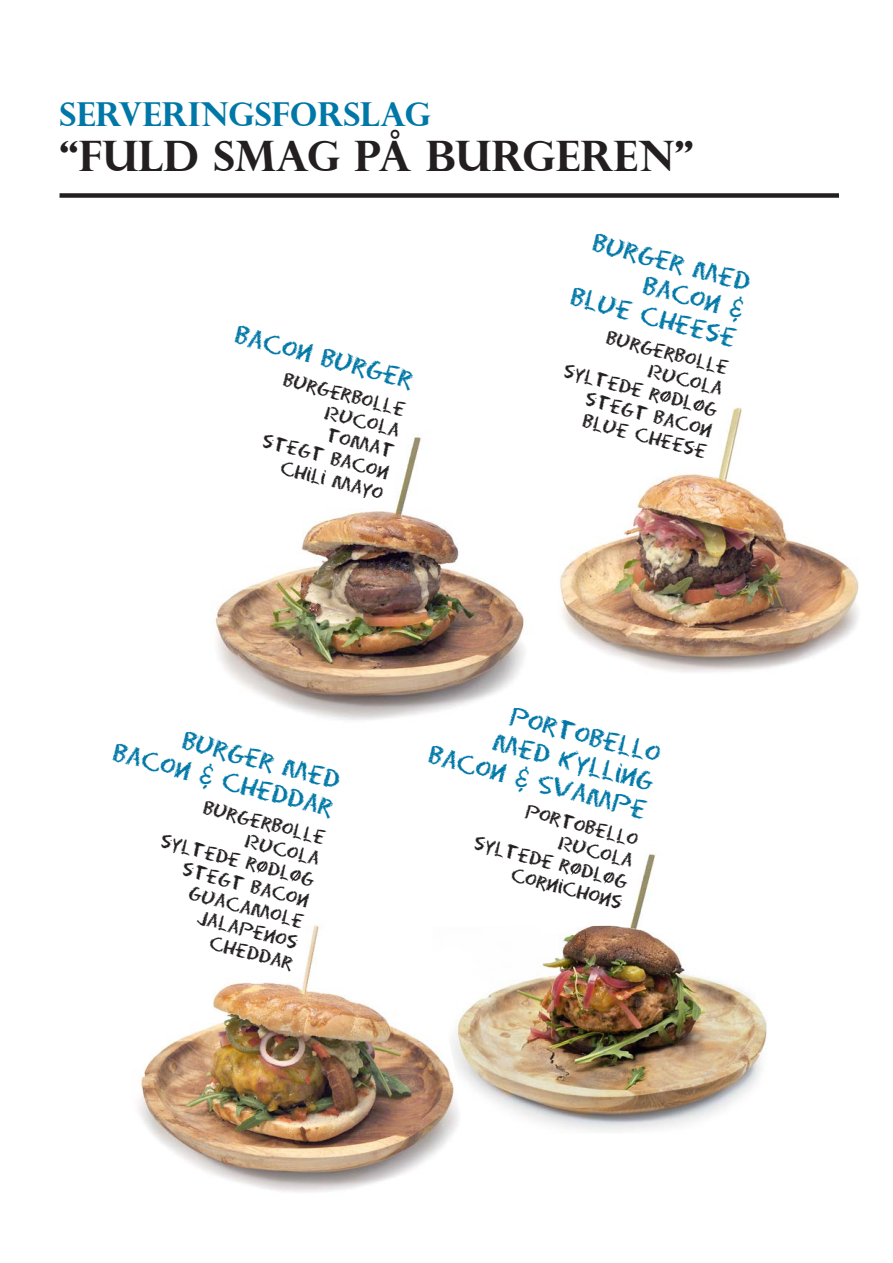
<style>
.page{position:relative;width:893px;height:1263px;background:#fff}
.page>*{position:absolute;margin:0;border:0;box-sizing:border-box;transform-origin:0 0}
.t1{font:700 42px "Perpetua Titling";color:#231f20}
.t2{font:700 33px "Perpetua Titling";color:#0078a7}
.t3{font:24px/29px "Eraser";color:#0078a7;text-align:right}
.t4{font:18px/21.6px "Eraser";color:#231f20;text-align:right}
</style>
<div class="page">
<img style="left:630px;top:854px;width:26px;height:72px">
<img style="left:560px;top:407px;width:299px;height:265px">
<div style="left:60px;top:193px;width:779px;height:5px;background:#231f20"></div>
<img style="left:214px;top:436px;width:310px;height:285px">
<img style="left:138px;top:924px;width:314px;height:268px">
<img style="left:433px;top:926px;width:334px;height:207px">
<svg style="left:662px;top:391px;width:9px;height:11px"></svg>
<svg style="left:695px;top:399px;width:9px;height:12px"></svg>
<svg style="left:571px;top:864px;width:9px;height:11px"></svg>
<svg style="left:604px;top:872px;width:9px;height:12px"></svg>
<svg style="left:258px;top:862px;width:8px;height:11px"></svg>
<svg style="left:292px;top:870px;width:8px;height:11px"></svg>
<p class="t2" style="left:60px;top:94px;width:373px">SERVERINGSFORSLAG</p>
<p class="t1" style="left:60px;top:130px;width:636px">“FULD SMAG PÅ BURGEREN”</p>
<p class="t3" style="left:240px;top:320px;width:184px;rotate:15deg">Bacon burger</p>
<p class="t4" style="left:287px;top:368px;width:126px;rotate:15deg">burgerbolle</p>
<p class="t4" style="left:328px;top:401px;width:78px;rotate:15deg">Rucola</p>
<p class="t4" style="left:329px;top:424px;width:71px;rotate:15deg">tomat</p>
<p class="t4" style="left:284px;top:456px;width:107px;rotate:15deg">chili mayo</p>
<p class="t4" style="left:266px;top:429px;width:131px;rotate:15deg">stegt bacon</p>
<p class="t3" style="left:597px;top:228px;width:164px;rotate:15deg">Burger med</p>
<p class="t3" style="left:583px;top:253px;width:171px;rotate:15deg">Bacon &amp; blue Cheese</p>
<p class="t4" style="left:610px;top:326px;width:126px;rotate:15deg">burgerbolle</p>
<p class="t4" style="left:651px;top:359px;width:78px;rotate:15deg">Rucola</p>
<p class="t4" style="left:567px;top:359px;width:160px;rotate:15deg">syltede rodlog</p>
<p class="t4" style="left:589px;top:387px;width:131px;rotate:15deg">stegt bacon</p>
<p class="t4" style="left:586px;top:409px;width:129px;rotate:15deg">Blue Cheese</p>
<h3 class="t3" style="left:126px;top:709px;width:227px;rotate:15deg">burger med<br>Bacon &amp; cheddar</h3>
<p class="t4" style="left:207px;top:796px;width:126px;rotate:15deg">burgerbolle</p>
<p class="t4" style="left:248px;top:829px;width:78px;rotate:15deg">Rucola</p>
<p class="t4" style="left:164px;top:829px;width:160px;rotate:15deg">syltede rodlog</p>
<p class="t4" style="left:186px;top:857px;width:132px;rotate:15deg">stegt bacon guacamole jalapenos cheddar</p>
<p class="t3" style="left:505px;top:699px;width:167px;text-align:center;rotate:15deg">Portobello med Kylling</p>
<p class="t3" style="left:433px;top:739px;width:225px;rotate:15deg">Bacon &amp; Svampe</p>
<p class="t4" style="left:529px;top:800px;width:118px;rotate:15deg">portobello</p>
<p class="t4" style="left:562px;top:831px;width:78px;rotate:15deg">Rucola</p>
<p class="t4" style="left:514px;top:863px;width:116px;rotate:15deg">cornichons</p>
<p class="t4" style="left:478px;top:831px;width:160px;rotate:15deg">syltede rodlog</p>
</div>
